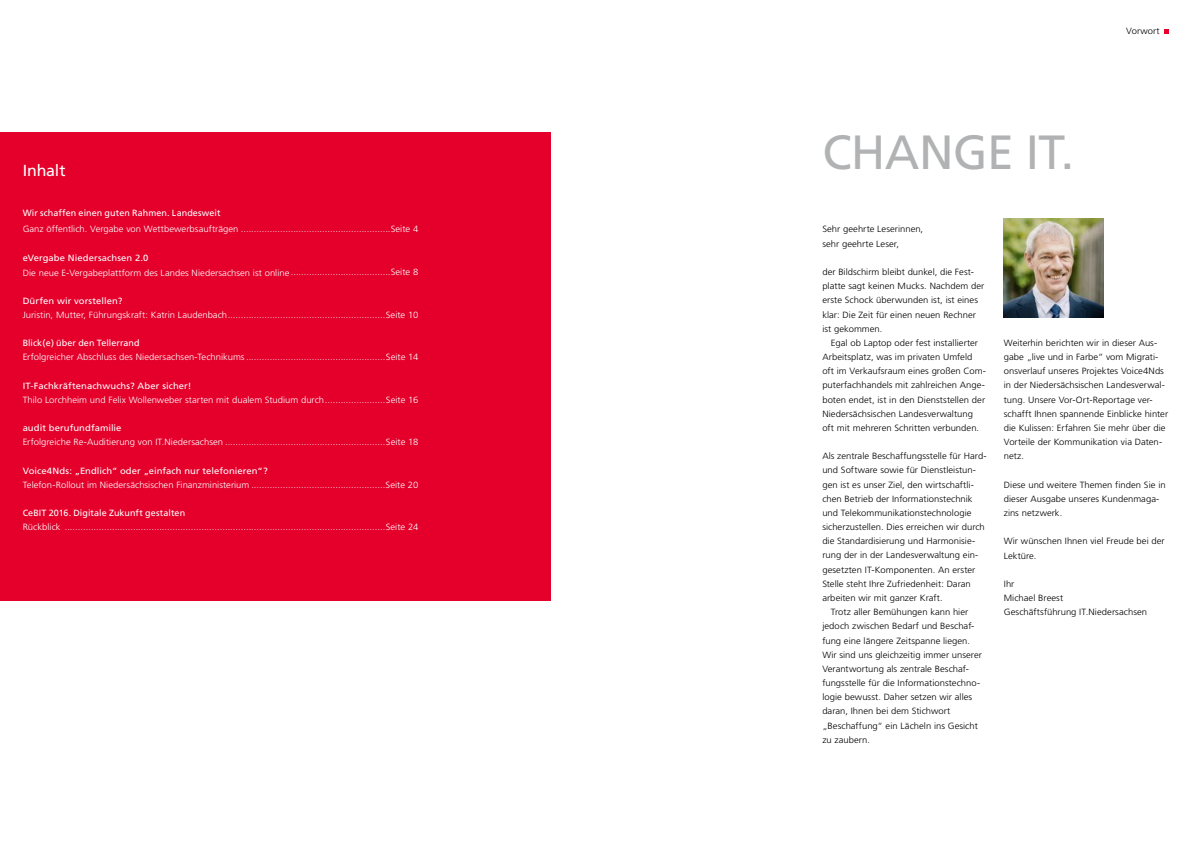
<style>
.page{position:relative;width:1191px;height:842px;background:#fff}
.page>*{position:absolute;margin:0;border:0;box-sizing:border-box;transform-origin:0 0}
.t1{font:48px "Frutiger";letter-spacing:-.015em;color:#b1b2b3}
.t2{font:16px "Frutiger";letter-spacing:-.01em;color:#fff}
.t3{font:300 9px/14.2px "Frutiger";letter-spacing:.005em;color:#000;scale:1.05 1}
.t4{font:300 9px "Frutiger";letter-spacing:.005em;color:#fff;scale:1.05 1}
.t5{font:9px "Frutiger";letter-spacing:.005em;color:#fff;scale:1.05 1}
.t6{font:9px "Frutiger";letter-spacing:.005em;color:#fff}
</style>
<div class="page">
<div style="left:0;top:133px;width:550px;height:468px;background:#e4002b"></div>
<img style="left:1003px;top:218px;width:100px;height:99px">
<svg style="left:1164px;top:29px;width:4px;height:5px"></svg>
<h2 class="t2" style="left:23px;top:161px;width:44px">Inhalt</h2>
<p class="t6" style="left:23px;top:208px;width:199px">Wir schaffen einen guten Rahmen. Landesweit</p>
<p class="t4" style="left:23px;top:224px;width:378px">Ganz öffentlich. Vergabe von Wettbewerbsaufträgen .........................................................Seite 4</p>
<p class="t5" style="left:23px;top:252px;width:121px">eVergabe Niedersachsen 2.0</p>
<p class="t4" style="left:23px;top:267px;width:378px">Die neue E-Vergabeplattform des Landes Niedersachsen ist online ......................................Seite 8</p>
<p class="t5" style="left:23px;top:295px;width:97px">Dürfen wir vorstellen?</p>
<p class="t4" style="left:23px;top:309px;width:378px">Juristin, Mutter, Führungskraft: Katrin Laudenbach............................................................Seite 10</p>
<p class="t6" style="left:23px;top:337px;width:119px">Blick(e) über den Tellerrand</p>
<p class="t4" style="left:23px;top:352px;width:378px">Erfolgreicher Abschluss des Niedersachsen-Technikums .....................................................Seite 14</p>
<p class="t5" style="left:23px;top:381px;width:162px">IT-Fachkräftenachwuchs? Aber sicher!</p>
<p class="t4" style="left:23px;top:394px;width:378px">Thilo Lorchheim und Felix Wollenweber starten mit dualem Studium durch.......................Seite 16</p>
<p class="t5" style="left:23px;top:422px;width:96px">audit berufundfamilie</p>
<p class="t4" style="left:23px;top:437px;width:378px">Erfolgreiche Re-Auditierung von IT.Niedersachsen .............................................................Seite 18</p>
<p class="t5" style="left:23px;top:466px;width:235px">Voice4Nds: „Endlich“ oder „einfach nur telefonieren“?</p>
<p class="t4" style="left:23px;top:479px;width:378px">Telefon-Rollout im Niedersächsischen Finanzministerium ...................................................Seite 20</p>
<p class="t6" style="left:23px;top:507px;width:164px">CeBIT 2016. Digitale Zukunft gestalten</p>
<p class="t4" style="left:23px;top:522px;width:378px">Rückblick ..........................................................................................................................Seite 24</p>
<h1 class="t1" style="left:822px;top:124px;width:253px">CHANGE IT.</h1>
<p class="t3" style="left:1126px;top:24px;width:33px">Vorwort</p>
<p class="t3" style="left:822px;top:222px;width:98px">Sehr geehrte Leserinnen, sehr geehrte Leser,</p>
<p class="t3" style="left:822px;top:265px;width:156px">der Bildschirm bleibt dunkel, die Fest&shy;platte sagt keinen Mucks. Nachdem der erste Schock überwunden ist, ist eines klar: Die Zeit für einen neuen Rechner ist gekommen.</p>
<p class="t3" style="left:822px;top:336px;width:157px;text-indent:9px">Egal ob Laptop oder fest installierter Arbeitsplatz, was im privaten Umfeld oft im Verkaufsraum eines großen Com&shy;puterfachhandels mit zahlreichen Ange&shy;boten endet, ist in den Dienststellen der Niedersächsischen Landesverwaltung oft mit mehreren Schritten verbunden.</p>
<p class="t3" style="left:822px;top:449px;width:158px">Als zentrale Beschaffungsstelle für Hard-</p>
<p class="t3" style="left:822px;top:463px;width:148px">und Software sowie für Dienstleistun-</p>
<p class="t3" style="left:822px;top:477px;width:146px">gen ist es unser Ziel, den wirtschaftli-</p>
<p class="t3" style="left:822px;top:492px;width:145px">chen Betrieb der Informationstechnik</p>
<p class="t3" style="left:822px;top:506px;width:144px">und Telekommunikationstechnologie</p>
<p class="t3" style="left:822px;top:520px;width:156px">sicherzustellen. Dies erreichen wir durch</p>
<p class="t3" style="left:822px;top:534px;width:147px">die Standardisierung und Harmonisie-</p>
<p class="t3" style="left:822px;top:548px;width:150px">rung der in der Landesverwaltung ein-</p>
<p class="t3" style="left:822px;top:563px;width:147px">gesetzten IT-Komponenten. An erster</p>
<p class="t3" style="left:822px;top:577px;width:143px">Stelle steht Ihre Zufriedenheit: Daran</p>
<p class="t3" style="left:822px;top:591px;width:116px">arbeiten wir mit ganzer Kraft.</p>
<p class="t3" style="left:831px;top:605px;width:132px">Trotz aller Bemühungen kann hier</p>
<p class="t3" style="left:822px;top:619px;width:146px">jedoch zwischen Bedarf und Beschaf-</p>
<p class="t3" style="left:822px;top:633px;width:142px">fung eine längere Zeitspanne liegen.</p>
<p class="t3" style="left:822px;top:648px;width:153px">Wir sind uns gleichzeitig immer unserer</p>
<p class="t3" style="left:822px;top:662px;width:141px">Verantwortung als zentrale Beschaf-</p>
<p class="t3" style="left:822px;top:676px;width:152px">fungsstelle für die Informationstechno-</p>
<p class="t3" style="left:822px;top:690px;width:144px">logie bewusst. Daher setzen wir alles</p>
<p class="t3" style="left:822px;top:704px;width:123px">daran, Ihnen bei dem Stichwort</p>
<p class="t3" style="left:822px;top:718px;width:150px">„Beschaffung“ ein Lächeln ins Gesicht</p>
<p class="t3" style="left:822px;top:733px;width:47px">zu zaubern.</p>
<p class="t3" style="left:1003px;top:336px;width:158px">Weiterhin berichten wir in dieser Aus&shy;gabe „live und in Farbe“ vom Migrati&shy;onsverlauf unseres Projektes Voice4Nds in der Niedersächsischen Landesverwal&shy;tung. Unsere Vor-Ort-Reportage ver&shy;schafft Ihnen spannende Einblicke hinter die Kulissen: Erfahren Sie mehr über die Vorteile der Kommunikation via Daten&shy;netz.</p>
<p class="t3" style="left:1003px;top:477px;width:156px">Diese und weitere Themen finden Sie in dieser Ausgabe unseres Kundenmaga&shy;zins netzwerk.</p>
<p class="t3" style="left:1003px;top:534px;width:155px">Wir wünschen Ihnen viel Freude bei der<br>Lektüre.</p>
<p class="t3" style="left:1003px;top:577px;width:138px">Ihr<br>Michael Breest<br>Geschäftsführung IT.Niedersachsen</p>
</div>
